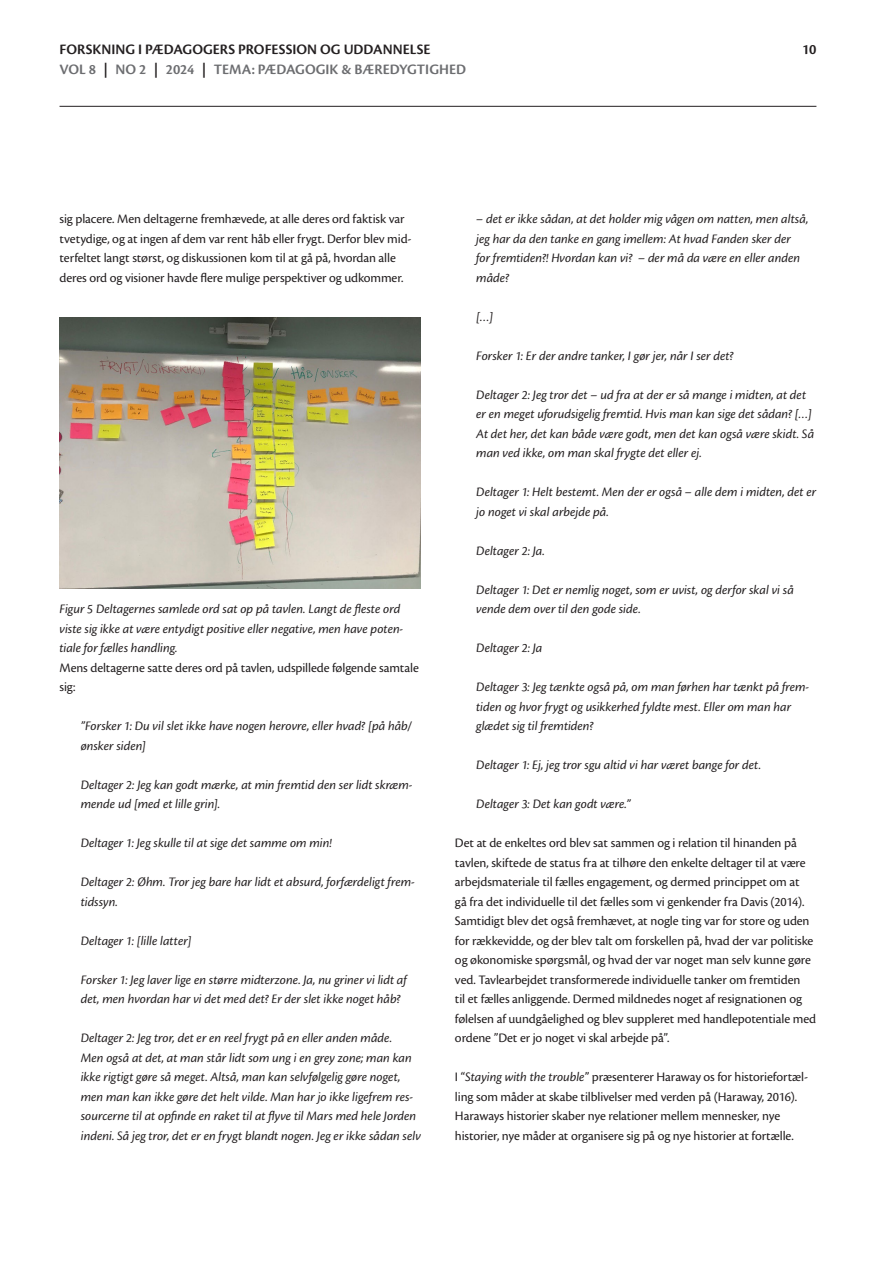
<style>
.page{position:relative;width:893px;height:1263px;background:#fff}
.page>*{position:absolute;margin:0;border:0;box-sizing:border-box;transform-origin:0 0}
.t1{font:600 15px "Cronos Pro";color:#231f20}
.t2{font:600 15px "Cronos Pro";color:#6c6d70}
.t3{font:italic 13.5px/19.5px "Cronos Pro";color:#231f20}
.t4{font:13.5px/19.5px "Cronos Pro";letter-spacing:-.005em;color:#231f20}
.s1{color:#231f20}
.s2{font-style:italic}
</style>
<div class="page">
<hr style="left:60px;top:106px;width:756px;height:1px;background:#231f20">
<img style="left:60px;top:317px;width:361px;height:271px">
<p class="t1" style="left:60px;top:41px;width:373px">FORSKNING I PÆDAGOGERS PROFESSION OG UDDANNELSE</p>
<p class="t1" style="left:802px;top:41px;width:16px">10</p>
<p class="t2" style="left:60px;top:60px;width:408px">VOL 8 <span class="s1">|</span> NO 2 <span class="s1">|</span> 2024 <span class="s1">|</span> TEMA: PÆDAGOGIK &amp; BÆREDYGTIGHED</p>
<p class="t4" style="left:60px;top:209px;width:353px">sig placere. Men deltagerne fremhævede, at alle deres ord faktisk var tvetydige, og at ingen af dem var rent håb eller frygt. Derfor blev mid&shy;terfeltet langt størst, og diskussionen kom til at gå på, hvordan alle deres ord og visioner havde flere mulige perspektiver og udkommer.</p>
<p class="t3" style="left:60px;top:599px;width:345px">Figur 5 Deltagernes samlede ord sat op på tavlen. Langt de fleste ord viste sig ikke at være entydigt positive eller negative, men have poten&shy;tiale for fælles handling.</p>
<p class="t4" style="left:60px;top:658px;width:361px">Mens deltagerne satte deres ord på tavlen, udspillede følgende samtale sig:</p>
<p class="t3" style="left:81px;top:716px;width:333px">”Forsker 1: Du vil slet ikke have nogen herovre, eller hvad? [på håb/ ønsker siden]</p>
<p class="t3" style="left:81px;top:775px;width:333px">Deltager 2: Jeg kan godt mærke, at min fremtid den ser lidt skræm&shy;mende ud [med et lille grin].</p>
<p class="t3" style="left:81px;top:833px;width:253px">Deltager 1: Jeg skulle til at sige det samme om min!</p>
<p class="t3" style="left:81px;top:872px;width:336px">Deltager 2: Øhm. Tror jeg bare har lidt et absurd, forfærdeligt frem&shy;tidssyn.</p>
<p class="t3" style="left:81px;top:931px;width:112px">Deltager 1: [lille latter]</p>
<p class="t3" style="left:81px;top:970px;width:327px">Forsker 1: Jeg laver lige en større midterzone. Ja, nu griner vi lidt af det, men hvordan har vi det med det? Er der slet ikke noget håb?</p>
<p class="t3" style="left:81px;top:1028px;width:342px">Deltager 2: Jeg tror, det er en reel frygt på en eller anden måde.<br>Men også at det, at man står lidt som ung i en grey zone; man kan ikke rigtigt gøre så meget. Altså, man kan selvfølgelig gøre noget, men man kan ikke gøre det helt vilde. Man har jo ikke ligefrem res&shy;sourcerne til at opfinde en raket til at flyve til Mars med hele Jorden indeni. Så jeg tror, det er en frygt blandt nogen. Jeg er ikke sådan selv</p>
<p class="t3" style="left:476px;top:209px;width:334px">– det er ikke sådan, at det holder mig vågen om natten, men altså, jeg har da den tanke en gang imellem: At hvad Fanden sker der for fremtiden?! Hvordan kan vi? – der må da være en eller anden måde?</p>
<p class="t3" style="left:476px;top:307px;width:18px">[…]</p>
<p class="t3" style="left:476px;top:346px;width:259px">Forsker 1: Er der andre tanker, I gør jer, når I ser det?</p>
<p class="t3" style="left:476px;top:385px;width:339px">Deltager 2: Jeg tror det – ud fra at der er så mange i midten, at det er en meget uforudsigelig fremtid. Hvis man kan sige det sådan? […] At det her, det kan både være godt, men det kan også være skidt. Så man ved ikke, om man skal frygte det eller ej.</p>
<p class="t3" style="left:476px;top:482px;width:341px">Deltager 1: Helt bestemt. Men der er også – alle dem i midten, det er jo noget vi skal arbejde på.</p>
<p class="t3" style="left:476px;top:541px;width:70px">Deltager 2: Ja.</p>
<p class="t3" style="left:476px;top:580px;width:319px">Deltager 1: Det er nemlig noget, som er uvist, og derfor skal vi så vende dem over til den gode side.</p>
<p class="t3" style="left:476px;top:638px;width:68px">Deltager 2: Ja</p>
<p class="t3" style="left:476px;top:677px;width:335px">Deltager 3: Jeg tænkte også på, om man førhen har tænkt på frem&shy;tiden og hvor frygt og usikkerhed fyldte mest. Eller om man har glædet sig til fremtiden?</p>
<p class="t3" style="left:476px;top:755px;width:286px">Deltager 1: Ej, jeg tror sgu altid vi har været bange for det.</p>
<p class="t3" style="left:476px;top:794px;width:156px">Deltager 3: Det kan godt være.”</p>
<p class="t4" style="left:455px;top:833px;width:363px">Det at de enkeltes ord blev sat sammen og i relation til hinanden på tavlen, skiftede de status fra at tilhøre den enkelte deltager til at være arbejdsmateriale til fælles engagement, og dermed princippet om at<br>gå fra det individuelle til det fælles som vi genkender fra Davis (2014).<br>Samtidigt blev det også fremhævet, at nogle ting var for store og uden for rækkevidde, og der blev talt om forskellen på, hvad der var politiske og økonomiske spørgsmål, og hvad der var noget man selv kunne gøre ved. Tavlearbejdet transformerede individuelle tanker om fremtiden<br>til et fælles anliggende. Dermed mildnedes noget af resignationen og følelsen af uundgåelighed og blev suppleret med handlepotentiale med ordene ”Det er jo noget vi skal arbejde på”.</p>
<p class="t4" style="left:455px;top:1067px;width:355px">I “<span class="s2">Staying with the trouble</span>” præsenterer Haraway os for historiefortæl&shy;ling som måder at skabe tilblivelser med verden på (Haraway, 2016).<br>Haraways historier skaber nye relationer mellem mennesker, nye historier, nye måder at organisere sig på og nye historier at fortælle.</p>
</div>
